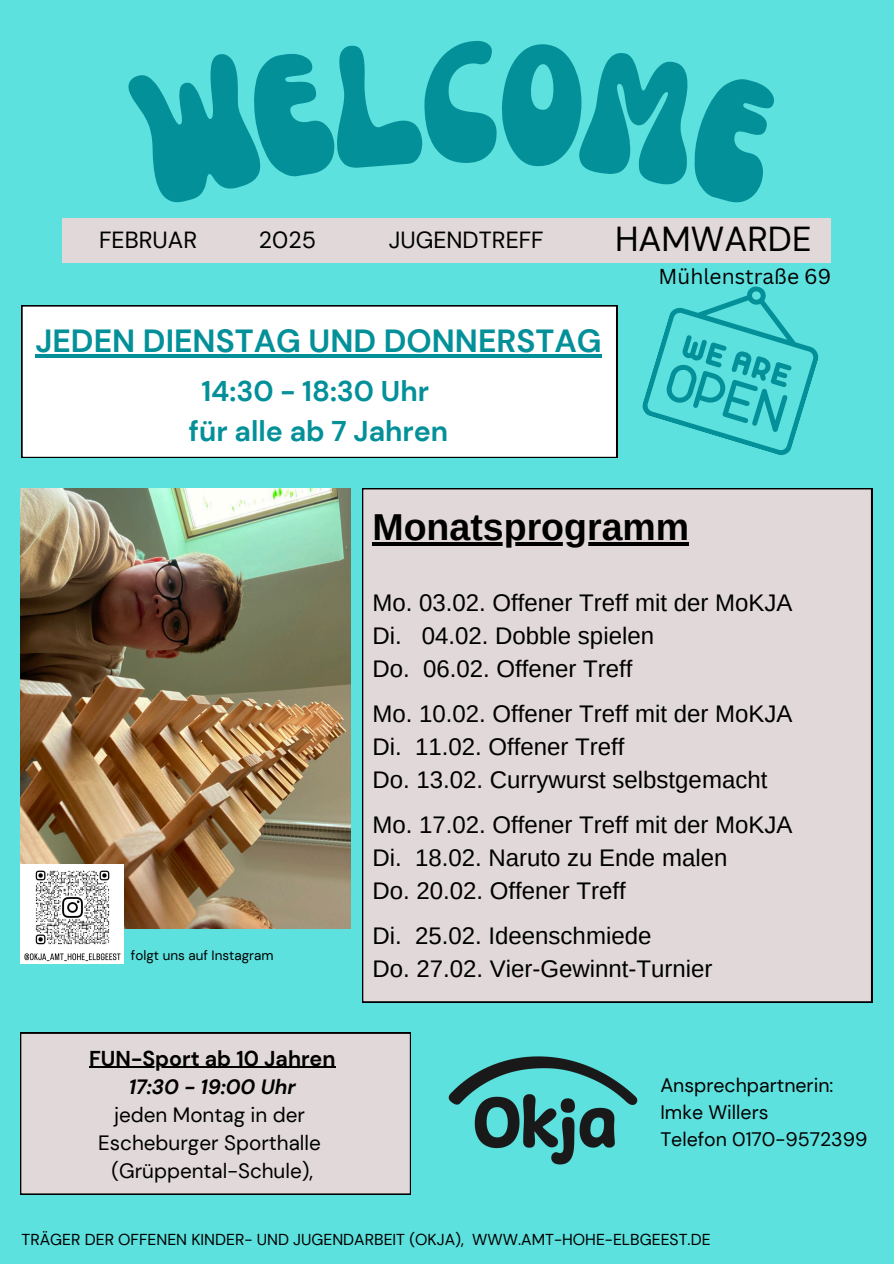
<style>
.page{position:relative;width:894px;height:1264px;background:#fff}
.page>*{position:absolute;margin:0;border:0;box-sizing:border-box;transform-origin:0 0}
.t1{font:175.8px "Nectarine";color:#039099}
.t2{font:700 37.5px "Arimo";color:#000}
.t3{font:34.65px "DM Sans";color:#000}
.t4{font:700 31.95px "DM Sans";color:#039099}
.t5{font:700 28.5px/39.8px "DM Sans";color:#039099;text-align:center}
.t6{font:24px "Arimo";color:#000}
.t7{font:23.25px "DM Sans";color:#000}
.t8{font:700 21.45px "DM Sans";color:#000}
.t9{font:21px "Canva Sans";color:#000}
.t10{font:20.7px "DM Sans";color:#000}
.t11{font:italic 700 20.7px "DM Sans";color:#000}
.t12{font:19.5px "DM Sans";color:#000}
.t13{font:15.75px "DM Sans";color:#000}
.t14{font:13.5px "DM Sans";color:#000}
</style>
<div class="page">
<div style="left:0;top:0;width:893px;height:1263px;background:#5de1de"></div>
<div style="left:63px;top:218px;width:768px;height:45px;background:#e1d9d9"></div>
<svg style="left:642px;top:286px;width:177px;height:169px"></svg>
<img style="left:448px;top:1056px;width:190px;height:109px">
<img style="left:20px;top:488px;width:330px;height:440px">
<img style="left:20px;top:864px;width:104px;height:99px">
<div style="left:22px;top:305px;width:595px;height:152px;background:#fff"></div>
<hr style="left:35px;top:354px;width:566px;height:3px;background:#039099">
<div style="left:362px;top:488px;width:509px;height:514px;background:#e1d9d9"></div>
<hr style="left:372px;top:542px;width:317px;height:3px;background:#000">
<div style="left:20px;top:1032px;width:391px;height:162px;background:#e1d9d9"></div>
<hr style="left:89px;top:1066px;width:246px;height:2px;background:#000">
<h6 class="t1" style="left:422px;top:38px;width:77px">c</h6>
<p class="t7" style="left:99px;top:225px;width:99px">FEBRUAR</p>
<p class="t7" style="left:259px;top:225px;width:59px">2025</p>
<p class="t7" style="left:389px;top:225px;width:156px">JUGENDTREFF</p>
<p class="t3" style="left:615px;top:217px;width:198px">HAMWARDE</p>
<h5 class="t4" style="left:35px;top:321px;width:567px">JEDEN DIENSTAG UND DONNERSTAG</h5>
<p class="t5" style="left:189px;top:371px;width:261px">14:30 - 18:30 Uhr für alle ab 7 Jahren</p>
<p class="t9" style="left:658px;top:261px;width:174px">Mühlenstraße 69</p>
<h4 class="t14" style="left:131px;top:946px;width:144px">folgt uns auf Instagram</h4>
<p class="t8" style="left:89px;top:1044px;width:248px">FUN-Sport ab 10 Jahren</p>
<p class="t11" style="left:129px;top:1073px;width:168px">17:30 - 19:00 Uhr</p>
<p class="t10" style="left:114px;top:1101px;width:192px">jeden Montag in der</p>
<p class="t10" style="left:98px;top:1129px;width:224px">Escheburger Sporthalle</p>
<p class="t10" style="left:111px;top:1157px;width:203px">(Grüppental-Schule),</p>
<p class="t2" style="left:372px;top:506px;width:318px">Monatsprogramm</p>
<p class="t6" style="left:372px;top:589px;width:421px">Mo. 03.02. Offener Treff mit der MoKJA</p>
<h3 class="t6" style="left:372px;top:622px;width:283px">Di. 04.02. Dobble spielen</h3>
<p class="t6" style="left:372px;top:655px;width:261px">Do. 06.02. Offener Treff</p>
<p class="t6" style="left:372px;top:700px;width:421px">Mo. 10.02. Offener Treff mit der MoKJA</p>
<p class="t6" style="left:372px;top:733px;width:253px">Di. 11.02. Offener Treff</p>
<p class="t6" style="left:372px;top:766px;width:396px">Do. 13.02. Currywurst selbstgemacht</p>
<p class="t6" style="left:372px;top:811px;width:421px">Mo. 17.02. Offener Treff mit der MoKJA</p>
<p class="t6" style="left:372px;top:844px;width:356px">Di. 18.02. Naruto zu Ende malen</p>
<p class="t6" style="left:372px;top:877px;width:255px">Do. 20.02. Offener Treff</p>
<p class="t6" style="left:372px;top:922px;width:280px">Di. 25.02. Ideenschmiede</p>
<p class="t6" style="left:372px;top:955px;width:341px">Do. 27.02. Vier-Gewinnt-Turnier</p>
<p class="t12" style="left:660px;top:1072px;width:174px">Ansprechpartnerin:</p>
<p class="t12" style="left:660px;top:1099px;width:110px">Imke Willers</p>
<p class="t12" style="left:660px;top:1126px;width:208px">Telefon 0170-9572399</p>
<p class="t13" style="left:22px;top:1229px;width:690px">TRÄGER DER OFFENEN KINDER- UND JUGENDARBEIT (OKJA), WWW.AMT-HOHE-ELBGEEST.DE</p>
</div>
